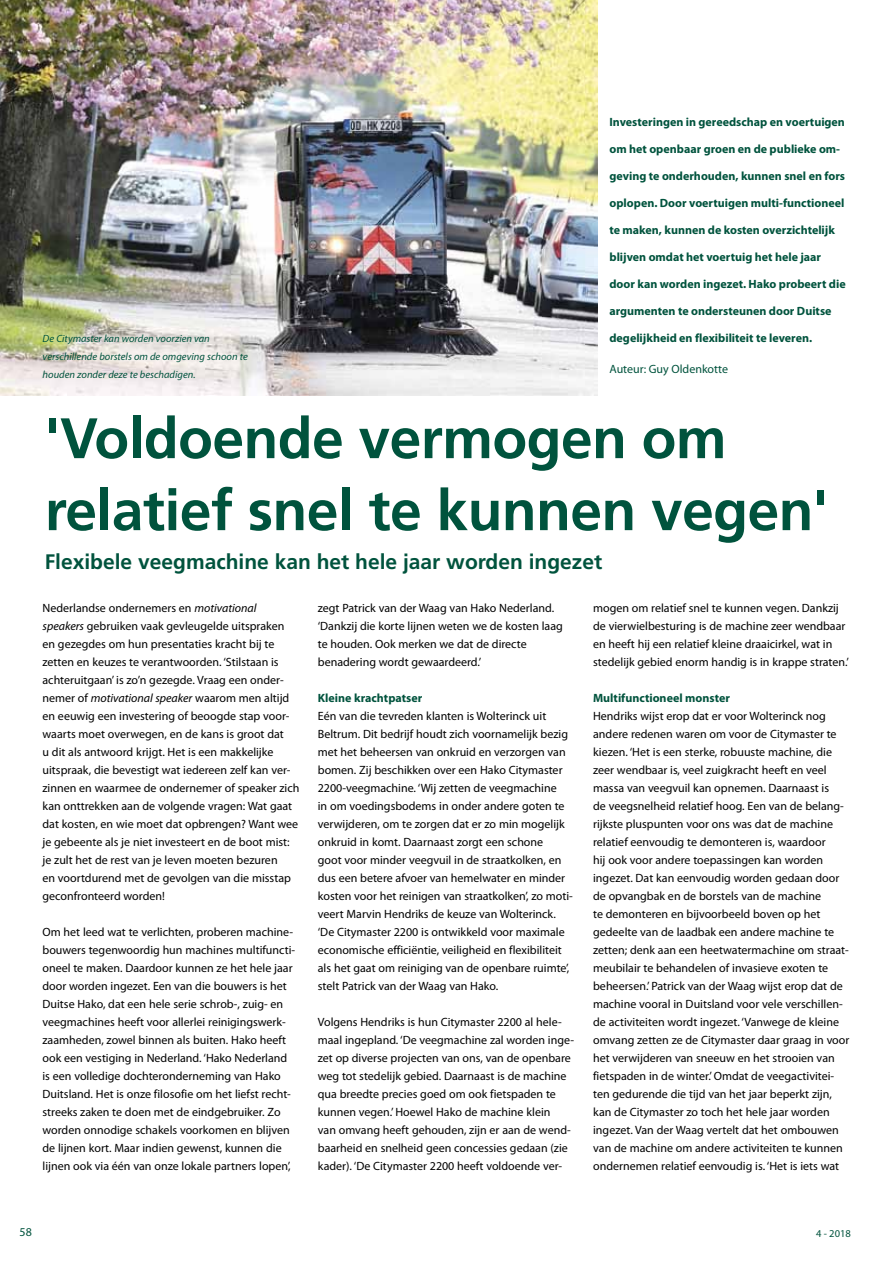
<style>
.page{position:relative;width:893px;height:1263px;background:#fff}
.page>*{position:absolute;margin:0;border:0;box-sizing:border-box;transform-origin:0 0}
.t1{font:700 57px/72px "Frutiger";letter-spacing:-.01em;color:#00533d}
.t2{font:700 21px "Frutiger";color:#00533d}
.t3{font:12px/18px "Myriad Pro";color:#000}
.t4{font:700 12px "Myriad Pro";color:#00533d}
.t5{font:12px "Myriad Pro";color:#00533d}
.t6{font:italic 10.5px/18px "Myriad Pro";color:#00533d}
.t7{font:10.5px "Myriad Pro";color:#00533d}
.s1{font-style:italic}
</style>
<div class="page">
<img style="left:0;top:0;width:598px;height:395px">
<p class="t6" style="left:43px;top:329px;width:207px">De Citymaster kan worden voorzien van verschillende borstels om de omgeving schoon te houden zonder deze te beschadigen.</p>
<p class="t4" style="left:609px;top:114px;width:237px">Investeringen in gereedschap en voertuigen</p>
<p class="t4" style="left:609px;top:141px;width:232px">om het openbaar groen en de publieke om-</p>
<p class="t4" style="left:609px;top:168px;width:237px">geving te onderhouden, kunnen snel en fors</p>
<p class="t4" style="left:609px;top:195px;width:236px">oplopen. Door voertuigen multi-functioneel</p>
<p class="t4" style="left:609px;top:222px;width:227px">te maken, kunnen de kosten overzichtelijk</p>
<p class="t4" style="left:609px;top:249px;width:213px">blijven omdat het voertuig het hele jaar</p>
<p class="t4" style="left:609px;top:276px;width:238px">door kan worden ingezet. Hako probeert die</p>
<p class="t4" style="left:609px;top:303px;width:224px">argumenten te ondersteunen door Duitse</p>
<p class="t4" style="left:609px;top:330px;width:204px">degelijkheid en flexibiliteit te leveren.</p>
<p class="t5" style="left:609px;top:361px;width:120px">Auteur: Guy Oldenkotte</p>
<h1 class="t1" style="left:45px;top:402px;width:785px">'Voldoende vermogen om relatief snel te kunnen vegen'</h1>
<h2 class="t2" style="left:45px;top:549px;width:559px">Flexibele veegmachine kan het hele jaar worden ingezet</h2>
<p class="t3" style="left:43px;top:599px;width:258px">Nederlandse ondernemers en <span class="s1">motivational speakers</span> gebruiken vaak gevleugelde uitspraken en gezegdes om hun presentaties kracht bij te zetten en keuzes te verantwoorden. ‘Stilstaan is achteruitgaan’ is zo’n gezegde. Vraag een onder&shy;nemer of <span class="s1">motivational speaker</span> waarom men altijd en eeuwig een investering of beoogde stap voor&shy;waarts moet overwegen, en de kans is groot dat<br>u dit als antwoord krijgt. Het is een makkelijke uitspraak, die bevestigt wat iedereen zelf kan ver&shy;zinnen en waarmee de ondernemer of speaker zich kan onttrekken aan de volgende vragen: Wat gaat dat kosten, en wie moet dat opbrengen? Want wee je gebeente als je niet investeert en de boot mist: je zult het de rest van je leven moeten bezuren<br>en voortdurend met de gevolgen van die misstap geconfronteerd worden!</p>
<p class="t3" style="left:43px;top:923px;width:254px">Om het leed wat te verlichten, proberen machine&shy;bouwers tegenwoordig hun machines multifuncti&shy;oneel te maken. Daardoor kunnen ze het hele jaar door worden ingezet. Een van die bouwers is het Duitse Hako, dat een hele serie schrob-, zuig- en veegmachines heeft voor allerlei reinigingswerk&shy;zaamheden, zowel binnen als buiten. Hako heeft ook een vestiging in Nederland. ‘Hako Nederland is een volledige dochteronderneming van Hako Duitsland. Het is onze filosofie om het liefst recht&shy;streeks zaken te doen met de eindgebruiker. Zo worden onnodige schakels voorkomen en blijven de lijnen kort. Maar indien gewenst, kunnen die lijnen ook via één van onze lokale partners lopen’,</p>
<p class="t3" style="left:318px;top:599px;width:247px">zegt Patrick van der Waag van Hako Nederland. ‘Dankzij die korte lijnen weten we de kosten laag te houden. Ook merken we dat de directe benadering wordt gewaardeerd.’</p>
<p class="t4" style="left:318px;top:690px;width:106px">Kleine krachtpatser</p>
<p class="t3" style="left:318px;top:707px;width:257px">Eén van die tevreden klanten is Wolterinck uit Beltrum. Dit bedrijf houdt zich voornamelijk bezig met het beheersen van onkruid en verzorgen van bomen. Zij beschikken over een Hako Citymaster 2200-veegmachine. ‘Wij zetten de veegmachine<br>in om voedingsbodems in onder andere goten te verwijderen, om te zorgen dat er zo min mogelijk onkruid in komt. Daarnaast zorgt een schone<br>goot voor minder veegvuil in de straatkolken, en dus een betere afvoer van hemelwater en minder kosten voor het reinigen van straatkolken’, zo moti&shy;veert Marvin Hendriks de keuze van Wolterinck. ‘De Citymaster 2200 is ontwikkeld voor maximale economische efficiëntie, veiligheid en flexibiliteit als het gaat om reiniging van de openbare ruimte’, stelt Patrick van der Waag van Hako.</p>
<p class="t3" style="left:318px;top:1013px;width:258px">Volgens Hendriks is hun Citymaster 2200 al hele&shy;maal ingepland. ‘De veegmachine zal worden inge&shy;zet op diverse projecten van ons, van de openbare weg tot stedelijk gebied. Daarnaast is de machine qua breedte precies goed om ook fietspaden te kunnen vegen.’ Hoewel Hako de machine klein<br>van omvang heeft gehouden, zijn er aan de wend&shy;baarheid en snelheid geen concessies gedaan (zie kader). ‘De Citymaster 2200 heeft voldoende ver-</p>
<p class="t3" style="left:593px;top:599px;width:257px">mogen om relatief snel te kunnen vegen. Dankzij de vierwielbesturing is de machine zeer wendbaar en heeft hij een relatief kleine draaicirkel, wat in stedelijk gebied enorm handig is in krappe straten.’</p>
<p class="t4" style="left:593px;top:690px;width:138px">Multifunctioneel monster</p>
<p class="t3" style="left:593px;top:707px;width:258px">Hendriks wijst erop dat er voor Wolterinck nog andere redenen waren om voor de Citymaster te kiezen. ‘Het is een sterke, robuuste machine, die zeer wendbaar is, veel zuigkracht heeft en veel massa van veegvuil kan opnemen. Daarnaast is<br>de veegsnelheid relatief hoog. Een van de belang&shy;rijkste pluspunten voor ons was dat de machine relatief eenvoudig te demonteren is, waardoor<br>hij ook voor andere toepassingen kan worden ingezet. Dat kan eenvoudig worden gedaan door de opvangbak en de borstels van de machine<br>te demonteren en bijvoorbeeld boven op het gedeelte van de laadbak een andere machine te zetten; denk aan een heetwatermachine om straat&shy;meubilair te behandelen of invasieve exoten te beheersen.’ Patrick van der Waag wijst erop dat de machine vooral in Duitsland voor vele verschillen&shy;de activiteiten wordt ingezet. ‘Vanwege de kleine omvang zetten ze de Citymaster daar graag in voor het verwijderen van sneeuw en het strooien van fietspaden in de winter.’ Omdat de veegactivitei&shy;ten gedurende die tijd van het jaar beperkt zijn, kan de Citymaster zo toch het hele jaar worden ingezet. Van der Waag vertelt dat het ombouwen van de machine om andere activiteiten te kunnen ondernemen relatief eenvoudig is. ‘Het is iets wat</p>
<p class="t5" style="left:20px;top:1224px;width:14px">58</p>
<p class="t7" style="left:816px;top:1227px;width:36px">4 - 2018</p>
</div>
